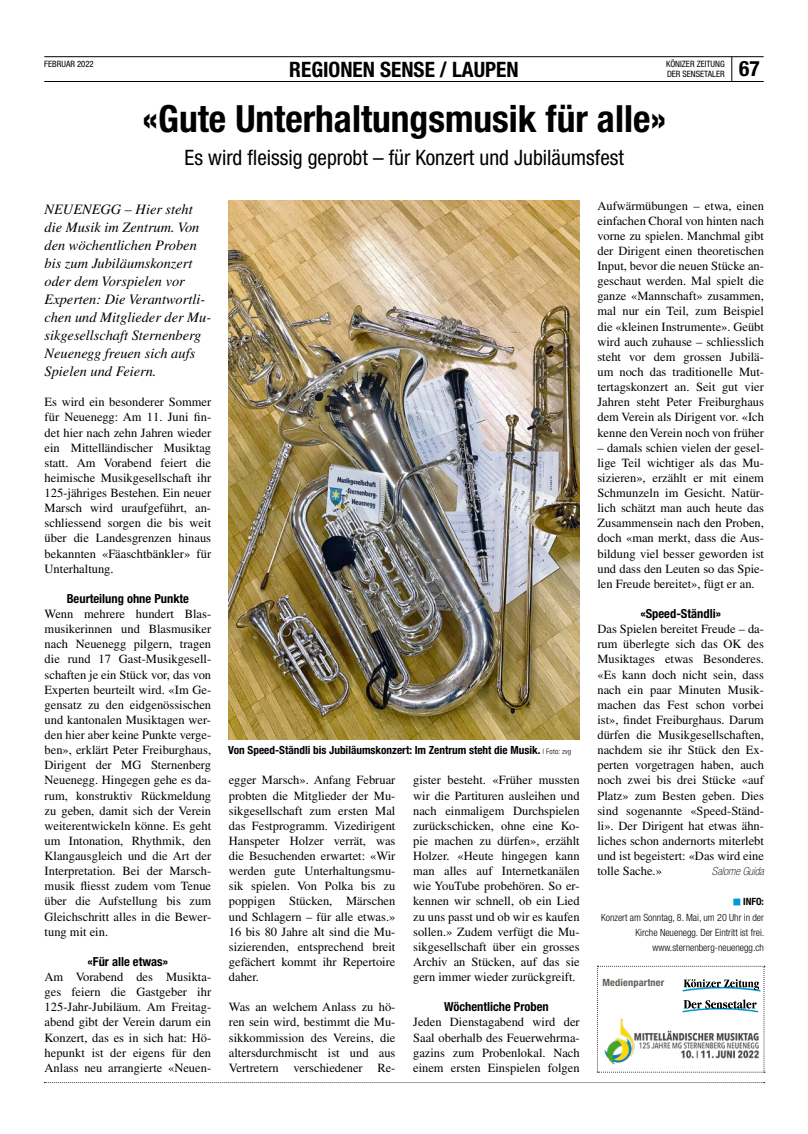
<style>
.page{position:relative;width:808px;height:1134px;background:#fff}
.page>*{position:absolute;margin:0;border:0;box-sizing:border-box;transform-origin:0 0}
.t1{font:700 condensed 37.5px "Helvetica Neue LT Std";color:#000}
.t2{font:condensed 21.25px "Helvetica Neue LT Std";color:#000}
.t3{font:700 condensed 21.25px "Helvetica Neue LT Std";color:#000}
.t4{font:italic 14.38px/18px "Times LT Std";color:#000}
.t5{font:12.5px/15.1px "Times LT Std";color:#000;text-align:justify}
.t6{font:700 condensed 12.5px "Helvetica Neue LT Std";color:#000}
.t7{font:700 condensed 11.25px "Helvetica Neue LT Std";color:#000}
.t8{font:italic 100 condensed 11.25px "Helvetica Neue LT Std";color:#000}
.t9{font:300 condensed 10px/15.1px "Helvetica Neue LT Std";color:#000;text-align:right}
.t10{font:700 condensed 10px "Helvetica Neue LT Std";letter-spacing:.015em;color:#625d58}
.t11{font:700 condensed 10px "Helvetica Neue LT Std";color:#000}
.t12{font:condensed 8.75px "Helvetica Neue LT Std";color:#000}
.s1{font-weight:300;font-size:7.5px}
</style>
<div class="page">
<hr style="left:44px;top:56px;width:720px;height:1px;background:#000">
<hr style="left:44px;top:81px;width:720px;height:1px;background:#000">
<svg style="left:731px;top:57px;width:1px;height:24px"></svg>
<svg style="left:44px;top:1082px;width:721px;height:1px"></svg>
<div style="left:733px;top:898px;width:7px;height:7px;background:#009bd5"></div>
<img style="left:229px;top:200px;width:350px;height:539px">
<svg style="left:597px;top:966px;width:168px;height:107px"></svg>
<img style="left:603px;top:1016px;width:157px;height:51px">
<p class="t12" style="left:44px;top:59px;width:51px">FEBRUAR 2022</p>
<p class="t12" style="left:666px;top:59px;width:60px">KÖNIZER ZEITUNG</p>
<h2 class="t3" style="left:289px;top:56px;width:231px">REGIONEN SENSE / LAUPEN</h2>
<p class="t12" style="left:667px;top:69px;width:59px">DER SENSETALER</p>
<h2 class="t3" style="left:739px;top:56px;width:22px">67</h2>
<h1 class="t1" style="left:142px;top:96px;width:525px">«Gute Unterhaltungsmusik für alle»</h1>
<h2 class="t2" style="left:185px;top:146px;width:441px">Es wird fleissig geprobt – für Konzert und Jubiläumsfest</h2>
<p class="t4" style="left:45px;top:200px;width:168px">NEUENEGG – Hier steht die Musik im Zentrum. Von den wöchentlichen Proben bis zum Jubiläumskonzert oder dem Vorspielen vor<br>Experten: Die Verantwortli&shy;chen und Mitglieder der Mu&shy;sikgesellschaft Sternenberg<br>Neuenegg freuen sich aufs<br>Spielen und Feiern.</p>
<p class="t5" style="left:45px;top:394px;width:168px">Es wird ein besonderer Sommer für Neuenegg: Am 11. Juni n&shy;det hier nach zehn Jahren wieder ein Mittelländischer Musiktag statt. Am Vorabend feiert die heimische Musikgesellschaft ihr 125-jähriges Bestehen. Ein neuer Marsch wird uraufgeführt, an&shy;schliessend sorgen die bis weit über die Landesgrenzen hinaus bekannten «Fäaschtbänkler» für Unterhaltung.</p>
<p class="t6" style="left:67px;top:591px;width:124px">Beurteilung ohne Punkte</p>
<p class="t5" style="left:45px;top:606px;width:168px">Wenn mehrere hundert Blas&shy;musikerinnen und Blasmusiker nach Neuenegg pilgern, tragen die rund 17 Gast-Musikgesell&shy;schaften je ein Stück vor, das von Experten beurteilt wird. «Im Ge&shy;gensatz zu den eidgenössischen und kantonalen Musiktagen wer&shy;den hier aber keine Punkte verge&shy;ben», erklärt Peter Freiburghaus, Dirigent der MG Sternenberg Neuenegg. Hingegen gehe es da&shy;rum, konstruktiv Rückmeldung zu geben, damit sich der Verein weiterentwickeln könne. Es geht um Intonation, Rhythmik, den Klangausgleich und die Art der Interpretation. Bei der Marsch&shy;musik iesst zudem vom Tenue über die Aufstellung bis zum Gleichschritt alles in die Bewer&shy;tung mit ein.</p>
<p class="t6" style="left:88px;top:954px;width:82px">«Für alle etwas»</p>
<p class="t5" style="left:45px;top:969px;width:168px">Am Vorabend des Musikta&shy;ges feiern die Gastgeber ihr 125-Jahr-Jubiläum. Am Freitag&shy;abend gibt der Verein darum ein Konzert, das es in sich hat: Hö&shy;hepunkt ist der eigens für den Anlass neu arrangierte «Neuen-</p>
<p class="t5" style="left:597px;top:198px;width:168px">Aufwärmübungen – etwa, einen einfachen Choral von hinten nach vorne zu spielen. Manchmal gibt der Dirigent einen theoretischen Input, bevor die neuen Stücke an&shy;geschaut werden. Mal spielt die ganze «Mannschaft» zusammen, mal nur ein Teil, zum Beispiel die «kleinen Instrumente». Geübt wird auch zuhause – schliesslich steht vor dem grossen Jubilä&shy;um noch das traditionelle Mut&shy;tertagskonzert an. Seit gut vier Jahren steht Peter Freiburghaus dem Verein als Dirigent vor. «Ich kenne den Verein noch von früher</p>
<p class="t5" style="left:597px;top:440px;width:168px">– damals schien vielen der gesel&shy;lige Teil wichtiger als das Mu&shy;sizieren», erzählt er mit einem Schmunzeln im Gesicht. Natür&shy;lich schätzt man auch heute das Zusammensein nach den Proben, doch «man merkt, dass die Aus&shy;bildung viel besser geworden ist und dass den Leuten so das Spie&shy;len Freude bereitet», fügt er an.</p>
<p class="t6" style="left:640px;top:606px;width:82px">«Speed-Ständli»</p>
<p class="t5" style="left:597px;top:621px;width:168px">Das Spielen bereitet Freude – da&shy;rum überlegte sich das OK des Musiktages etwas Besonderes. «Es kann doch nicht sein, dass nach ein paar Minuten Musik&shy;machen das Fest schon vorbei ist», ndet Freiburghaus. Darum dürfen die Musikgesellschaften, nachdem sie ihr Stück den Ex&shy;perten vorgetragen haben, auch noch zwei bis drei Stücke «auf Platz» zum Besten geben. Dies sind sogenannte «Speed-Ständ&shy;li». Der Dirigent hat etwas ähn&shy;liches schon andernorts miterlebt und ist begeistert: «Das wird eine tolle Sache.»</p>
<p class="t7" style="left:228px;top:743px;width:345px">Von Speed-Ständli bis Jubiläumskonzert: Im Zentrum steht die Musik. <span class="s1">| Foto: zvg</span></p>
<p class="t5" style="left:229px;top:773px;width:168px">egger Marsch». Anfang Februar probten die Mitglieder der Mu&shy;sikgesellschaft zum ersten Mal das Festprogramm. Vizedirigent Hanspeter Holzer verrät, was die Besuchenden erwartet: «Wir werden gute Unterhaltungsmu&shy;sik spielen. Von Polka bis zu poppigen Stücken, Märschen und Schlagern – für alle etwas.» 16 bis 80 Jahre alt sind die Mu&shy;sizierenden, entsprechend breit gefächert kommt ihr Repertoire daher.</p>
<p class="t5" style="left:229px;top:999px;width:168px">Was an welchem Anlass zu hö&shy;ren sein wird, bestimmt die Mu&shy;sikkommission des Vereins, die altersdurchmischt ist und aus Vertretern verschiedener Re-</p>
<p class="t5" style="left:413px;top:773px;width:168px">gister besteht. «Früher mussten wir die Partituren ausleihen und nach einmaligem Durchspielen zurückschicken, ohne eine Ko&shy;pie machen zu dürfen», erzählt Holzer. «Heute hingegen kann man alles auf Internetkanälen wie YouTube probehören. So er&shy;kennen wir schnell, ob ein Lied zu uns passt und ob wir es kaufen sollen.» Zudem verfügt die Mu&shy;sikgesellschaft über ein grosses Archiv an Stücken, auf das sie gern immer wieder zurückgreift.</p>
<p class="t6" style="left:444px;top:999px;width:106px">Wöchentliche Proben</p>
<p class="t5" style="left:413px;top:1015px;width:168px">Jeden Dienstagabend wird der Saal oberhalb des Feuerwehrma&shy;gazins zum Probenlokal. Nach einem ersten Einspielen folgen</p>
<p class="t8" style="left:712px;top:865px;width:54px">Salome Guida</p>
<p class="t11" style="left:743px;top:896px;width:22px">INFO:</p>
<p class="t9" style="left:601px;top:909px;width:165px">Konzert am Sonntag, 8. Mai, um 20 Uhr in der<br>Kirche Neuenegg. Der Eintritt ist frei. www.sternenberg-neuenegg.ch</p>
<p class="t10" style="left:602px;top:976px;width:63px">Medienpartner</p>
</div>
